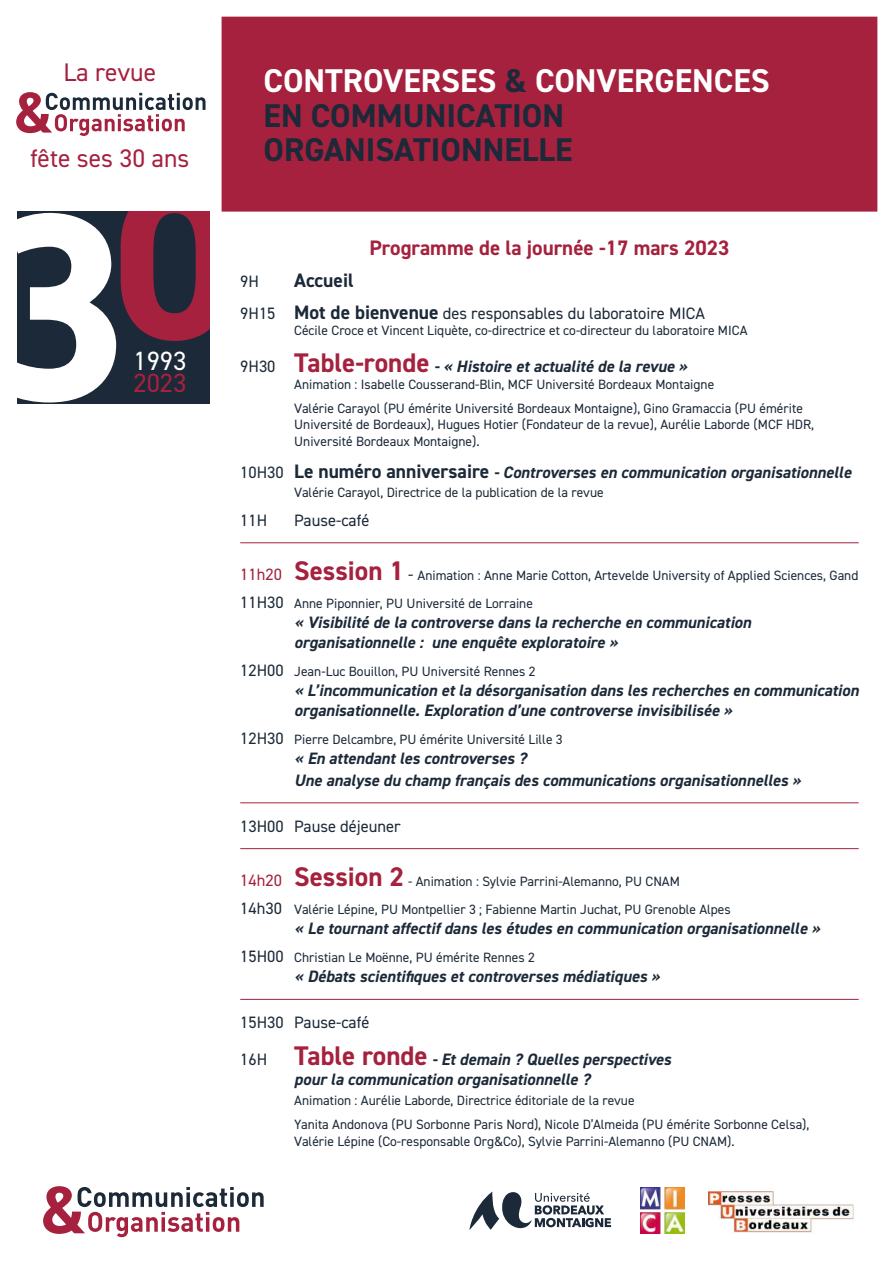
<style>
.page{position:relative;width:893px;height:1263px;background:#fff}
.page>*{position:absolute;margin:0;border:0;box-sizing:border-box;transform-origin:0 0}
.t1{font:700 67.35px "DIN2014";color:#a5213e}
.t2{font:700 57.9px "DIN2014";color:#a5213e}
.t3{font:700 33px/34.5px "DIN2014";color:#1c2938}
.t4{font:26.4px "DIN2014";color:#fff}
.t5{font:26.4px "DIN2014";color:#a5213e}
.t6{font:25.5px "DIN2014";color:#a5213e}
.t7{font:700 21px "DIN2014";color:#a5213e}
.t8{font:700 19.5px "DIN2014";color:#1c2938}
.t9{font:italic 700 16.5px/19.8px "DIN2014";color:#1c2938}
.t10{font:16.5px "DIN2014";color:#1c2938}
.t11{font:13.5px/24.8px "DIN2014";color:#1c2938}
.s1{color:#fff}
.s2{font-weight:700;font-size:19.5px}
.s3{font-weight:400;font-style:normal}
.s4{font-style:normal;font-size:27px;color:#a5213e}
.s5{font-style:normal;font-size:19.5px}
.s6{font-size:16.5px;color:#a5213e}
.s7{font-weight:700;font-size:27px;color:#a5213e}
.s8{font-size:16.5px}
</style>
<div class="page">
<div style="left:222px;top:17px;width:655px;height:195px;background:#a5213e"></div>
<svg style="left:17px;top:211px;width:192px;height:193px"></svg>
<svg style="left:78px;top:1187px;width:186px;height:50px"></svg>
<svg style="left:46px;top:93px;width:160px;height:43px"></svg>
<hr style="left:240px;top:542px;width:619px;height:1px;background:#a5213e">
<hr style="left:240px;top:802px;width:619px;height:1px;background:#a5213e">
<hr style="left:240px;top:848px;width:619px;height:1px;background:#a5213e">
<hr style="left:240px;top:999px;width:619px;height:1px;background:#a5213e">
<svg style="left:469px;top:1191px;width:142px;height:39px"></svg>
<img style="left:640px;top:1187px;width:44px;height:46px">
<img style="left:708px;top:1189px;width:146px;height:44px">
<h2 class="t2" style="left:14px;top:74px;width:40px">&amp;</h2>
<h3 class="t6" style="left:63px;top:56px;width:94px">La revue</h3>
<h3 class="t6" style="left:30px;top:143px;width:160px">fête ses 30 ans</h3>
<h3 class="t4" style="left:133px;top:344px;width:54px">1993</h3>
<h3 class="t5" style="left:133px;top:367px;width:54px">2023</h3>
<h1 class="t1" style="left:41px;top:1165px;width:46px">&amp;</h1>
<h3 class="t3" style="left:264px;top:63px;width:508px"><span class="s1">CONTROVERSES</span> &amp; <span class="s1">CONVERGENCES<br></span>EN COMMUNICATION<br>ORGANISATIONNELLE</h3>
<h3 class="t7" style="left:369px;top:234px;width:362px">Programme de la journée -17 mars 2023</h3>
<p class="t10" style="left:240px;top:271px;width:20px">9H</p>
<h3 class="t8" style="left:294px;top:267px;width:61px">Accueil</h3>
<p class="t10" style="left:240px;top:303px;width:466px">9H15 <span class="s2">Mot de bienvenue</span> des responsables du laboratoire MICA</p>
<p class="t11" style="left:294px;top:318px;width:455px">Cécile Croce et Vincent Liquète, co-directrice et co-directeur du laboratoire MICA</p>
<p class="t9" style="left:240px;top:356px;width:449px"><span class="s3">9H30</span> <span class="s4">Table-ronde</span> - « Histoire et actualité de la revue »</p>
<p class="t11" style="left:294px;top:371px;width:510px">Animation : Isabelle Cousserand-Blin, MCF Université Bordeaux Montaigne<br>Valérie Carayol (PU émérite Université Bordeaux Montaigne), Gino Gramaccia (PU émérite</p>
<p class="t11" style="left:294px;top:416px;width:521px;line-height:16.2px">Université de Bordeaux), Hugues Hotier (Fondateur de la revue), Aurélie Laborde (MCF HDR,<br>Université Bordeaux Montaigne).</p>
<p class="t9" style="left:240px;top:462px;width:613px"><span class="s3">10H30</span> <span class="s5">Le numéro anniversaire</span> - Controverses en communication organisationnelle</p>
<p class="t11" style="left:294px;top:480px;width:311px">Valérie Carayol, Directrice de la publication de la revue</p>
<p class="t10" style="left:240px;top:510px;width:29px">11H</p>
<p class="t10" style="left:294px;top:510px;width:77px">Pause-café</p>
<p class="t11" style="left:240px;top:561px;width:620px;line-height:28.3px"><span class="s6">11h20</span> <span class="s7">Session 1</span> <span class="s8">-</span> Animation : Anne Marie Cotton, Artevelde University of Applied Sciences, Gand<br><span class="s8">11H30</span> Anne Piponnier, PU Université de Lorraine</p>
<p class="t9" style="left:294px;top:612px;width:458px">« Visibilité de la controverse dans la recherche en communication organisationnelle : une enquête exploratoire »</p>
<p class="t11" style="left:240px;top:659px;width:297px"><span class="s8">12H00</span> Jean-Luc Bouillon, PU Université Rennes 2</p>
<p class="t9" style="left:294px;top:680px;width:566px">« L’incommunication et la désorganisation dans les recherches en communication organisationnelle. Exploration d’une controverse invisibilisée »</p>
<p class="t11" style="left:240px;top:727px;width:324px"><span class="s8">12H30</span> Pierre Delcambre, PU émérite Université Lille 3</p>
<p class="t9" style="left:294px;top:747px;width:509px;line-height:21.6px">« En attendant les controverses ?<br>Une analyse du champ français des communications organisationnelles »</p>
<p class="t10" style="left:240px;top:815px;width:162px">13H00 Pause déjeuner</p>
<p class="t11" style="left:240px;top:867px;width:492px;line-height:28.3px"><span class="s6">14h20</span> <span class="s7">Session 2</span> - Animation : Sylvie Parrini-Alemanno, PU CNAM<br><span class="s8">14h30</span> Valérie Lépine, PU Montpellier 3 ; Fabienne Martin Juchat, PU Grenoble Alpes</p>
<p class="t9" style="left:294px;top:918px;width:528px">« Le tournant affectif dans les études en communication organisationnelle »</p>
<p class="t11" style="left:240px;top:945px;width:296px"><span class="s8">15H00</span> Christian Le Moënne, PU émérite Rennes 2</p>
<p class="t9" style="left:294px;top:966px;width:367px">« Débats scientifiques et controverses médiatiques »</p>
<p class="t10" style="left:240px;top:1012px;width:131px">15H30 Pause-café</p>
<p class="t9" style="left:294px;top:1049px;width:378px;text-indent:-54px"><span class="s3">16H</span> <span class="s4">Table ronde</span> - Et demain ? Quelles perspectives pour la communication organisationnelle ?</p>
<p class="t11" style="left:294px;top:1087px;width:517px">Animation : Aurélie Laborde, Directrice éditoriale de la revue<br>Yanita Andonova (PU Sorbonne Paris Nord), Nicole D’Almeida (PU émérite Sorbonne Celsa),</p>
<p class="t11" style="left:294px;top:1128px;width:442px">Valérie Lépine (Co-responsable Org&amp;Co), Sylvie Parrini-Alemanno (PU CNAM).</p>
</div>
